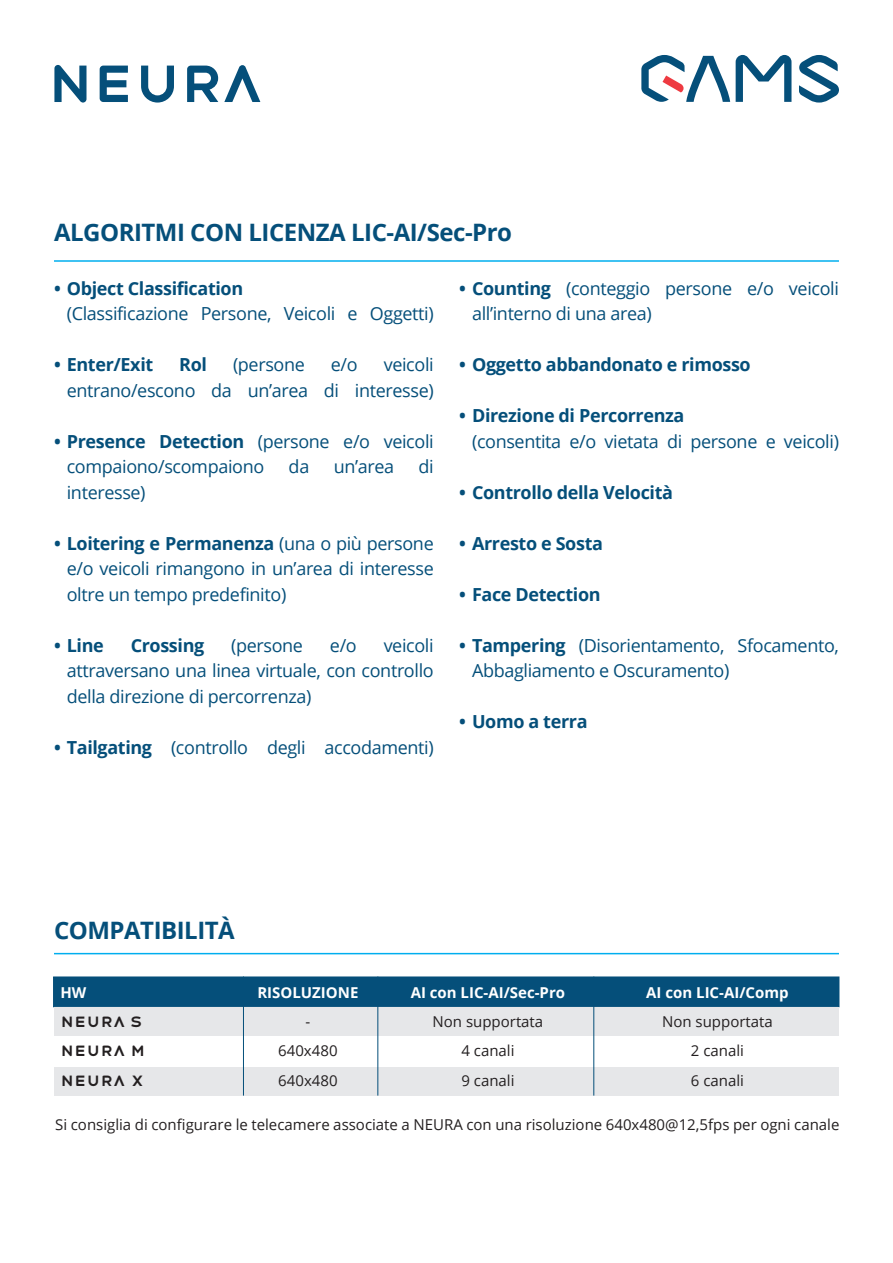
<style>
.page{position:relative;width:893px;height:1263px;background:#fff}
.page>*{position:absolute;margin:0;border:0;box-sizing:border-box;transform-origin:0 0}
.t1{font:700 52.5px "Havelock Titling";letter-spacing:-.05em;color:#054f7a}
.t2{font:700 24px "Open Sans";letter-spacing:-.02em;color:#054f7a}
.t3{font:18px/25.5px "Open Sans";letter-spacing:-.02em;color:#054f7a}
.t4{font:700 18px "Open Sans";letter-spacing:-.02em;color:#054f7a}
.t5{font:15px "Open Sans";color:#231f20}
.t6{font:700 15px "Open Sans";color:#fff}
.t7{font:700 15px "Havelock Titling";color:#231f20}
.s1{font-weight:700}
</style>
<div class="page">
<hr style="left:54px;top:260px;width:785px;height:2px;background:#00aeef">
<hr style="left:54px;top:953px;width:785px;height:1px;background:#00aeef">
<div style="left:53px;top:976px;width:787px;height:32px;background:#054f7a"></div>
<div style="left:54px;top:1007px;width:784px;height:29px;background:#e6e7e9"></div>
<div style="left:54px;top:1067px;width:784px;height:28px;background:#e6e7e9"></div>
<hr style="left:377px;top:976px;width:1px;height:119px;background:#054f7a">
<hr style="left:243px;top:976px;width:1px;height:119px;background:#054f7a">
<hr style="left:593px;top:976px;width:1px;height:119px;background:#054f7a">
<svg style="left:736px;top:55px;width:55px;height:47px"></svg>
<svg style="left:641px;top:55px;width:89px;height:47px"></svg>
<svg style="left:799px;top:55px;width:40px;height:48px"></svg>
<h1 class="t1" style="left:47px;top:40px;width:220px">NEURA</h1>
<h2 class="t2" style="left:54px;top:215px;width:460px">ALGORITMI CON LICENZA LIC-AI/Sec-Pro</h2>
<p class="t4" style="left:54px;top:276px;width:191px">• Object Classification</p>
<p class="t3" style="left:67px;top:301px;width:368px">(Classificazione Persone, Veicoli e Oggetti)</p>
<p class="t4" style="left:54px;top:352px;width:101px">• Enter/Exit</p>
<p class="t4" style="left:179px;top:352px;width:29px">Rol</p>
<p class="t3" style="left:233px;top:352px;width:73px">(persone</p>
<p class="t3" style="left:331px;top:352px;width:28px">e/o</p>
<p class="t3" style="left:472px;top:275px;width:368px;text-indent:-13px"><span class="s1">• Counting</span> (conteggio persone e/o veicoli all’interno di una area)</p>
<p class="t4" style="left:459px;top:352px;width:293px">• Oggetto abbandonato e rimosso</p>
<p class="t4" style="left:459px;top:403px;width:227px">• Direzione di Percorrenza</p>
<p class="t3" style="left:472px;top:428px;width:368px">(consentita e/o vietata di persone e veicoli)</p>
<p class="t4" style="left:459px;top:480px;width:215px">• Controllo della Velocità</p>
<p class="t4" style="left:459px;top:531px;width:145px">• Arresto e Sosta</p>
<p class="t4" style="left:459px;top:582px;width:143px">• Face Detection</p>
<p class="t3" style="left:472px;top:632px;width:368px;text-indent:-13px"><span class="s1">• Tampering</span> (Disorientamento, Sfocamento,<br>Abbagliamento e Oscuramento)</p>
<p class="t4" style="left:459px;top:709px;width:130px">• Uomo a terra</p>
<p class="t3" style="left:67px;top:352px;width:368px;text-align:right">veicoli<br>entrano/escono da un’area di interesse)</p>
<p class="t3" style="left:67px;top:428px;width:368px;text-indent:-13px"><span class="s1">• Presence Detection</span> (persone e/o veicoli compaiono/scompaiono</p>
<p class="t3" style="left:289px;top:454px;width:22px">da</p>
<p class="t3" style="left:334px;top:454px;width:62px">un’area</p>
<p class="t3" style="left:418px;top:454px;width:17px">di</p>
<p class="t3" style="left:67px;top:479px;width:80px">interesse)</p>
<p class="t3" style="left:67px;top:530px;width:368px;text-align:justify;text-indent:-13px"><span class="s1">• Loitering e Permanenza</span> (una o più persone e/o veicoli rimangono in un’area di interesse oltre un tempo predefinito)</p>
<p class="t4" style="left:54px;top:633px;width:51px">• Line</p>
<p class="t4" style="left:131px;top:633px;width:75px">Crossing</p>
<p class="t3" style="left:231px;top:632px;width:73px">(persone</p>
<p class="t3" style="left:330px;top:632px;width:28px">e/o</p>
<p class="t3" style="left:67px;top:632px;width:368px;text-align:justify;text-indent:317px">veicoli attraversano una linea virtuale, con controllo della direzione di percorrenza)</p>
<p class="t3" style="left:54px;top:734px;width:381px"><span class="s1">• Tailgating</span> (controllo degli accodamenti)</p>
<h2 class="t2" style="left:54px;top:913px;width:182px">COMPATIBILITÀ</h2>
<p class="t6" style="left:60px;top:982px;width:27px">HW</p>
<p class="t6" style="left:257px;top:982px;width:103px">RISOLUZIONE</p>
<p class="t6" style="left:411px;top:982px;width:156px">AI con LIC-AI/Sec-Pro</p>
<p class="t6" style="left:646px;top:982px;width:144px">AI con LIC-AI/Comp</p>
<p class="t7" style="left:60px;top:1009px;width:84px">NEURA S</p>
<p class="t5" style="left:305px;top:1011px;width:6px">-</p>
<p class="t5" style="left:433px;top:1011px;width:112px">Non supportata</p>
<p class="t5" style="left:662px;top:1011px;width:112px">Non supportata</p>
<p class="t7" style="left:60px;top:1039px;width:87px">NEURA M</p>
<p class="t5" style="left:278px;top:1041px;width:61px">640x480</p>
<p class="t5" style="left:461px;top:1041px;width:55px">4 canali</p>
<p class="t5" style="left:691px;top:1041px;width:55px">2 canali</p>
<p class="t7" style="left:60px;top:1068px;width:85px">NEURA X</p>
<p class="t5" style="left:278px;top:1070px;width:61px">640x480</p>
<p class="t5" style="left:461px;top:1070px;width:55px">9 canali</p>
<p class="t5" style="left:691px;top:1070px;width:55px">6 canali</p>
<p class="t5" style="left:55px;top:1114px;width:786px">Si consiglia di configurare le telecamere associate a NEURA con una risoluzione 640x480@12,5fps per ogni canale</p>
</div>
